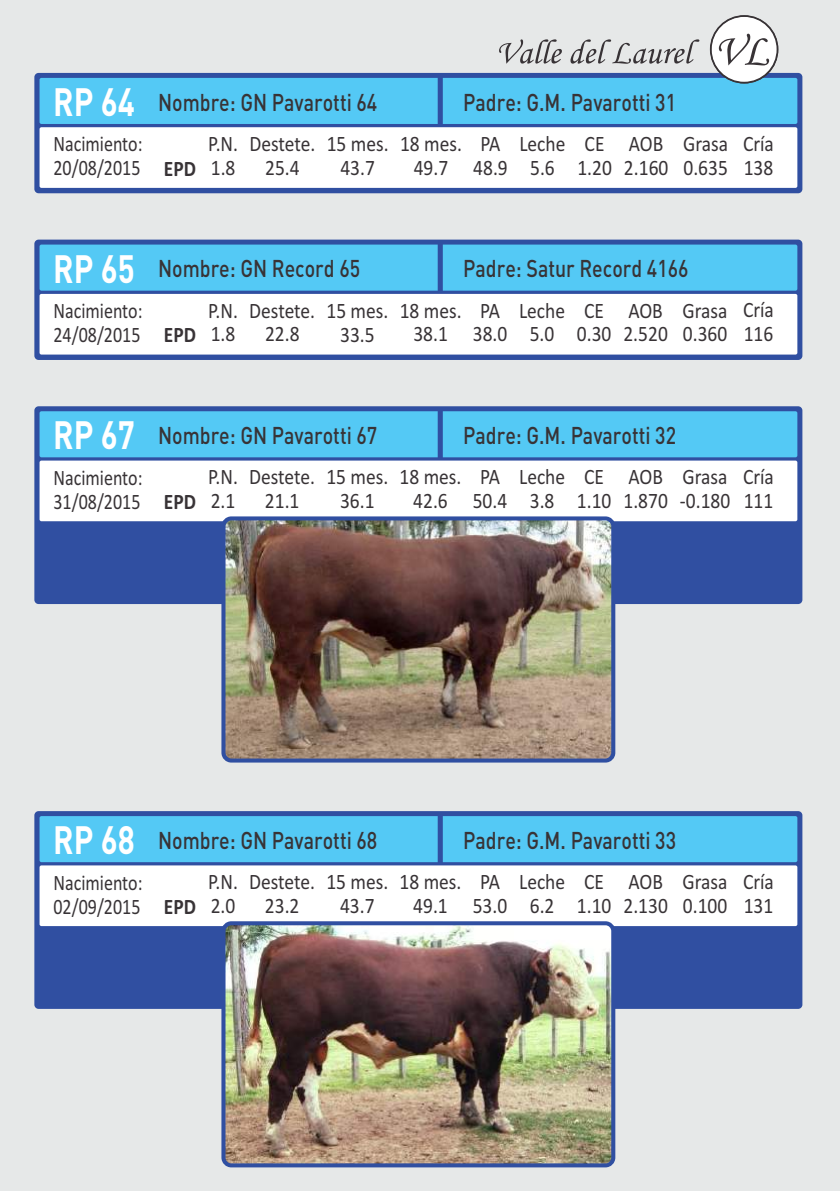
<style>
.page{position:relative;width:840px;height:1191px;background:#fff}
.page>*{position:absolute;margin:0;border:0;box-sizing:border-box;transform-origin:0 0}
.t1{font:700 39px "DIN";color:#fff;scale:.8 1}
.t2{font:500 24px "DIN";color:#383336;scale:.81 1}
.t3{font:22.2px/24px "Calibri";color:#383336;text-align:center;scale:.88 1}
.t4{font:22.2px/24px "Calibri";color:#383336;scale:.81 1}
.t5{font:700 22.2px "Calibri";color:#383336;scale:.88 1}
.s1{font-weight:700}
</style>
<div class="page">
<div style="left:0;top:0;width:839px;height:1191px;background:#e6e8e8"></div>
<div style="left:34px;top:73px;width:768px;height:120px;background:#304fa1;border-radius:4px"></div>
<div style="left:40px;top:127px;width:756px;height:61px;background:#fff;border-radius:2px"></div>
<svg style="left:34px;top:240px;width:768px;height:120px;background:#3d5ba7"></svg>
<div style="left:40px;top:244px;width:756px;height:47px;background:#54c9f5"></div>
<div style="left:40px;top:294px;width:756px;height:60px;background:#fff;border-radius:2px"></div>
<div style="left:34px;top:406px;width:768px;height:198px;background:#304fa1;border-radius:4px"></div>
<div style="left:40px;top:411px;width:756px;height:46px;background:#54c9f5"></div>
<div style="left:40px;top:460px;width:756px;height:61px;background:#fff;border-radius:2px"></div>
<svg style="left:221px;top:516px;width:394px;height:246px;background:#3f5aa3"></svg>
<img style="left:225px;top:520px;width:386px;height:238px;border-radius:6px">
<div style="left:34px;top:811px;width:768px;height:198px;background:#304fa1;border-radius:4px"></div>
<div style="left:40px;top:816px;width:756px;height:46px;background:#54c9f5"></div>
<div style="left:40px;top:865px;width:756px;height:61px;background:#fff;border-radius:2px"></div>
<svg style="left:221px;top:921px;width:394px;height:246px;background:#3c58a3"></svg>
<img style="left:225px;top:925px;width:386px;height:238px;border-radius:6px">
<svg style="left:40px;top:15px;width:756px;height:109px"></svg>
<h1 class="t1" style="left:53px;top:77px;width:103px">RP 64</h1>
<p class="t2" style="left:463px;top:87px;width:264px">Padre: G.M. Pavarotti 31</p>
<p class="t4" style="left:53px;top:134px;width:177px">Nacimiento:<br>20/08/2015 <span class="s1">EPD</span></p>
<p class="t3" style="left:208px;top:133px;width:36px;text-align:left">P.N.<br>1.8</p>
<p class="t3" style="left:249px;top:133px;width:76px">Destete.<br>25.4</p>
<p class="t3" style="left:326px;top:133px;width:72px">15 mes.<br>43.7</p>
<p class="t3" style="left:400px;top:133px;width:72px">18 mes.<br>49.7</p>
<p class="t3" style="left:519px;top:133px;width:54px">Leche<br>5.6</p>
<p class="t3" style="left:623px;top:133px;width:52px;text-align:left">AOB<br>2.160</p>
<p class="t2" style="left:158px;top:87px;width:272px">Nombre: GN Pavarotti 64</p>
<p class="t3" style="left:577px;top:133px;width:41px">CE<br>1.20</p>
<p class="t3" style="left:473px;top:133px;width:41px">PA<br>48.9</p>
<p class="t3" style="left:682px;top:133px;width:53px;text-align:left">Grasa<br>0.635</p>
<p class="t3" style="left:742px;top:133px;width:37px;text-align:left">Cría<br>138</p>
<h1 class="t1" style="left:53px;top:244px;width:103px">RP 65</h1>
<p class="t2" style="left:463px;top:253px;width:279px">Padre: Satur Record 4166</p>
<p class="t4" style="left:53px;top:300px;width:177px">Nacimiento:<br>24/08/2015 <span class="s1">EPD</span></p>
<p class="t3" style="left:208px;top:300px;width:36px;text-align:left">P.N.<br>1.8</p>
<p class="t3" style="left:249px;top:300px;width:76px">Destete.<br>22.8</p>
<p class="t3" style="left:326px;top:300px;width:72px">15 mes.<br>33.5</p>
<p class="t3" style="left:399px;top:300px;width:72px">18 mes.<br>38.1</p>
<p class="t3" style="left:518px;top:300px;width:54px">Leche<br>5.0</p>
<p class="t3" style="left:623px;top:300px;width:52px;text-align:left">AOB<br>2.520</p>
<p class="t2" style="left:158px;top:253px;width:251px">Nombre: GN Record 65</p>
<p class="t3" style="left:682px;top:300px;width:53px;text-align:left">Grasa<br>0.360</p>
<p class="t3" style="left:742px;top:300px;width:37px;text-align:left">Cría<br>116</p>
<p class="t3" style="left:576px;top:300px;width:41px">CE<br>0.30</p>
<p class="t3" style="left:472px;top:300px;width:41px">PA<br>38.0</p>
<h1 class="t1" style="left:53px;top:410px;width:103px">RP 67</h1>
<p class="t2" style="left:463px;top:420px;width:264px">Padre: G.M. Pavarotti 32</p>
<p class="t4" style="left:53px;top:467px;width:111px">Nacimiento:<br>31/08/2015</p>
<p class="t2" style="left:158px;top:420px;width:272px">Nombre: GN Pavarotti 67</p>
<p class="t3" style="left:208px;top:466px;width:36px;text-align:left">P.N.<br>2.1</p>
<p class="t3" style="left:249px;top:466px;width:76px">Destete.<br>21.1</p>
<p class="t3" style="left:326px;top:467px;width:72px">15 mes.<br>36.1</p>
<p class="t3" style="left:399px;top:466px;width:72px">18 mes.<br>42.6</p>
<p class="t3" style="left:519px;top:466px;width:54px">Leche<br>3.8</p>
<p class="t3" style="left:623px;top:466px;width:52px;text-align:left">AOB<br>1.870</p>
<p class="t3" style="left:472px;top:466px;width:41px">PA<br>50.4</p>
<p class="t3" style="left:679px;top:466px;width:59px;text-align:left">Grasa -0.180</p>
<p class="t3" style="left:742px;top:467px;width:37px;text-align:left">Cría<br>111</p>
<p class="t3" style="left:576px;top:466px;width:41px">CE<br>1.10</p>
<p class="t5" style="left:164px;top:492px;width:38px">EPD</p>
<h1 class="t1" style="left:53px;top:815px;width:103px">RP 68</h1>
<p class="t2" style="left:463px;top:825px;width:264px">Padre: G.M. Pavarotti 33</p>
<p class="t4" style="left:53px;top:872px;width:111px">Nacimiento:<br>02/09/2015</p>
<p class="t2" style="left:158px;top:825px;width:272px">Nombre: GN Pavarotti 68</p>
<p class="t3" style="left:208px;top:871px;width:36px;text-align:left">P.N.<br>2.0</p>
<p class="t3" style="left:249px;top:871px;width:76px">Destete.<br>23.2</p>
<p class="t3" style="left:326px;top:871px;width:72px">15 mes.<br>43.7</p>
<p class="t3" style="left:399px;top:871px;width:72px">18 mes.<br>49.1</p>
<p class="t3" style="left:519px;top:871px;width:54px">Leche<br>6.2</p>
<p class="t3" style="left:623px;top:871px;width:52px;text-align:left">AOB<br>2.130</p>
<p class="t3" style="left:472px;top:871px;width:41px">PA<br>53.0</p>
<p class="t3" style="left:682px;top:871px;width:53px;text-align:left">Grasa<br>0.100</p>
<p class="t3" style="left:742px;top:871px;width:37px;text-align:left">Cría<br>131</p>
<p class="t3" style="left:576px;top:871px;width:41px">CE<br>1.10</p>
<p class="t5" style="left:164px;top:897px;width:38px">EPD</p>
</div>
